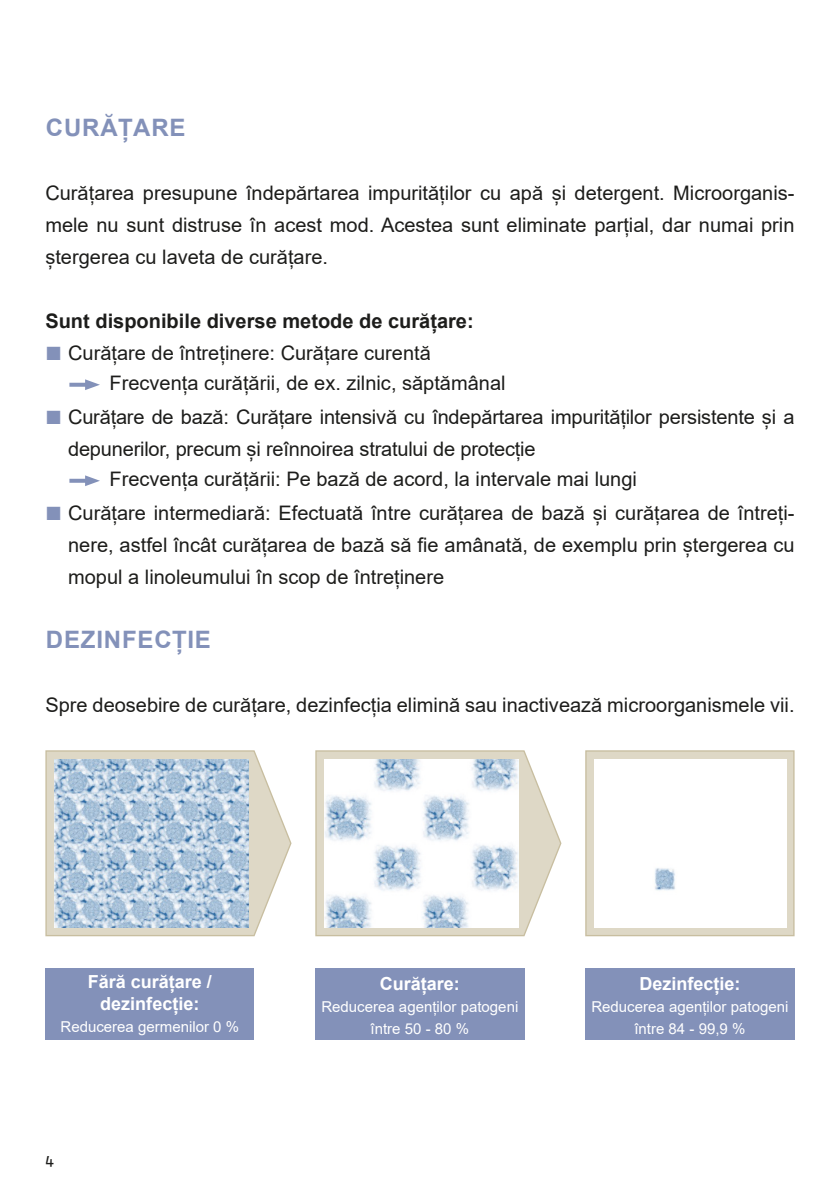
<style>
.page{position:relative;width:840px;height:1191px;background:#fff}
.page>*{position:absolute;margin:0;border:0;box-sizing:border-box;transform-origin:0 0}
.Kapitel_Subhead{font:700 24px "Arial";letter-spacing:.035em;color:#8391b9}
.Fließtext{font:20px/32px "Arial";color:#1d1d1b;text-align:justify}
.Aufzählungen{font:20px "Arial";color:#1d1d1b}
.Fließtext-2{font:700 20px "Arial";color:#1d1d1b}
.Aufzählungen-2{font:700 18px/22px "Arial";color:#fff;text-align:center}
.t1{font:16px "Fago OT";color:#1d1d1b}
.Aufzählungen-3{font:15px/22px "Arial";color:#fff;text-align:center}
.s1{font-family:"Fago OT";color:#8391b9}
</style>
<div class="page">
<svg style="left:69px;top:383px;width:16px;height:4px"></svg>
<svg style="left:85px;top:379px;width:15px;height:11px"></svg>
<svg style="left:69px;top:479px;width:16px;height:4px"></svg>
<svg style="left:85px;top:475px;width:15px;height:11px"></svg>
<svg style="left:45px;top:750px;width:247px;height:187px"></svg>
<img style="left:55px;top:759px;width:193px;height:168px">
<svg style="left:315px;top:750px;width:247px;height:187px"></svg>
<img style="left:324px;top:759px;width:194px;height:168px">
<div style="left:585px;top:750px;width:209px;height:186px;background:#ded8c6;border:1px solid #c8bea0"></div>
<div style="left:594px;top:759px;width:192px;height:168px;background:#fff"></div>
<div style="left:45px;top:968px;width:209px;height:71px;background:#8391b9"></div>
<div style="left:315px;top:968px;width:209px;height:71px;background:#8391b9"></div>
<div style="left:585px;top:968px;width:209px;height:71px;background:#8391b9"></div>
<p class="Kapitel_Subhead" style="left:46px;top:111px;width:141px">CURĂȚARE</p>
<p class="Fließtext" style="left:45px;top:177px;width:750px">Curățarea presupune îndepărtarea impurităților cu apă și detergent. Microorganis&shy;mele nu sunt distruse în acest mod. Acestea sunt eliminate parțial, dar numai prin ștergerea cu laveta de curățare.</p>
<p class="Fließtext-2" style="left:45px;top:307px;width:429px">Sunt disponibile diverse metode de curățare:</p>
<p class="Fließtext" style="left:45px;top:337px;width:387px"><span class="s1">■</span> Curățare de întreținere: Curățare curentă</p>
<p class="Aufzählungen" style="left:109px;top:369px;width:397px">Frecvența curățării, de ex. zilnic, săptămânal</p>
<p class="Fließtext" style="left:68px;top:401px;width:727px;text-indent:-23px"><span class="s1">■</span> Curățare de bază: Curățare intensivă cu îndepărtarea impurităților persistente și a depunerilor, precum și reînnoirea stratului de protecție</p>
<p class="Aufzählungen" style="left:109px;top:465px;width:528px">Frecvența curățării: Pe bază de acord, la intervale mai lungi</p>
<p class="Fließtext" style="left:68px;top:497px;width:727px;text-indent:-23px"><span class="s1">■</span> Curățare intermediară: Efectuată între curățarea de bază și curățarea de întreți&shy;nere, astfel încât curățarea de bază să fie amânată, de exemplu prin ștergerea cu mopul a linoleumului în scop de întreținere</p>
<p class="Kapitel_Subhead" style="left:46px;top:623px;width:166px">DEZINFECȚIE</p>
<p class="Fließtext" style="left:45px;top:689px;width:750px">Spre deosebire de curățare, dezinfecția elimină sau inactivează microorganismele vii.</p>
<p class="Aufzählungen-2" style="left:88px;top:970px;width:126px">Fără curățare / dezinfecție:</p>
<p class="Aufzählungen-3" style="left:60px;top:1015px;width:180px">Reducerea germenilor 0 %</p>
<p class="t1" style="left:45px;top:1150px;width:10px">4</p>
<p class="Aufzählungen-2" style="left:379px;top:972px;width:82px">Curățare:</p>
<p class="Aufzählungen-3" style="left:321px;top:995px;width:198px">Reducerea agenților patogeni între 50 - 80 %</p>
<p class="Aufzählungen-2" style="left:639px;top:972px;width:103px">Dezinfecție:</p>
<p class="Aufzählungen-3" style="left:591px;top:995px;width:198px">Reducerea agenților patogeni între 84 - 99,9 %</p>
</div>
